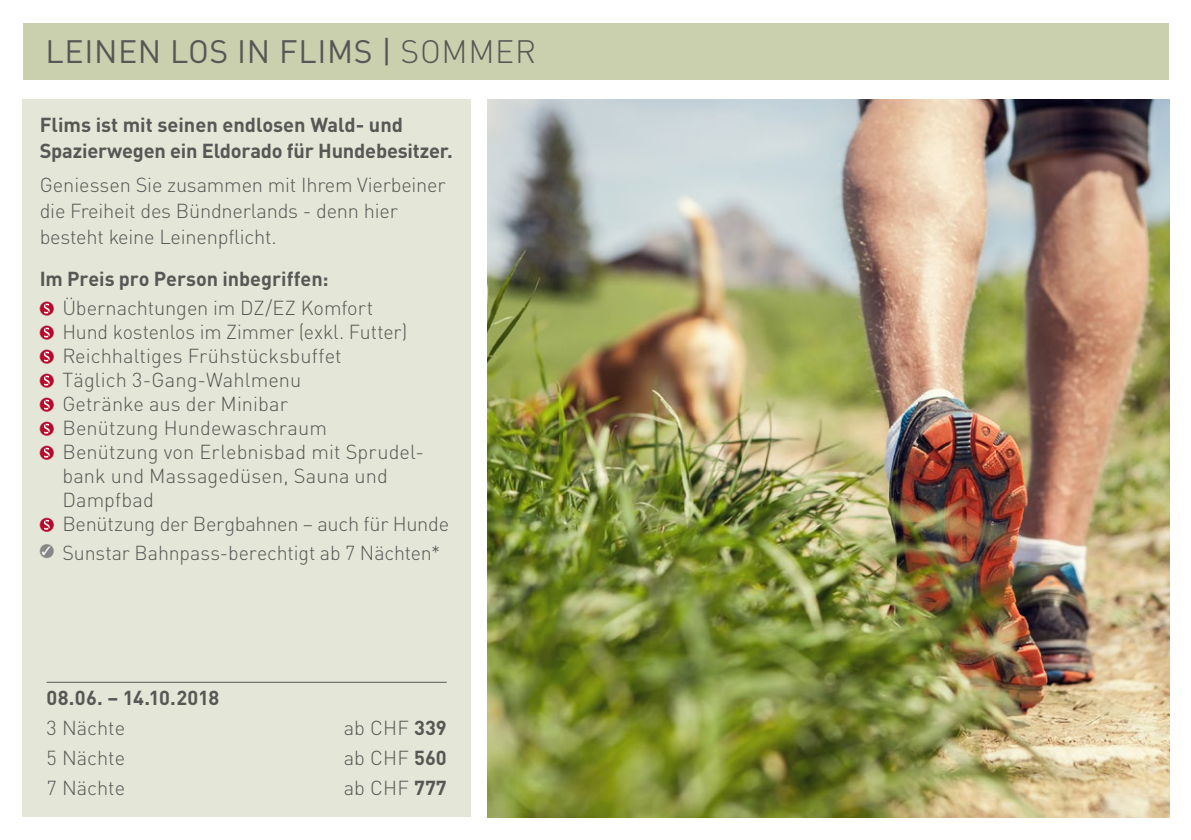
<style>
.page{position:relative;width:1191px;height:840px;background:#fff}
.page>*{position:absolute;margin:0;border:0;box-sizing:border-box;transform-origin:0 0}
.t1{font:32px "DIN Pro";letter-spacing:.02em;color:#575756}
.t2{font:300 20px/24px "DIN Pro";color:#575756}
.t3{font:700 20px/26px "DIN Pro";letter-spacing:-.005em;color:#575756}
.s1{font-weight:300}
.s2{font-weight:700}
</style>
<div class="page">
<div style="left:23px;top:99px;width:448px;height:717px;background:#e4e7d7"></div>
<hr style="left:47px;top:681px;width:400px;height:1px;background:#575756">
<img style="left:488px;top:99px;width:681px;height:717px">
<div style="left:23px;top:23px;width:1145px;height:56px;background:#cacfae"></div>
<svg style="left:40px;top:301px;width:14px;height:14px"></svg>
<svg style="left:40px;top:325px;width:14px;height:14px"></svg>
<svg style="left:40px;top:349px;width:14px;height:14px"></svg>
<svg style="left:40px;top:373px;width:14px;height:14px"></svg>
<svg style="left:40px;top:397px;width:14px;height:14px"></svg>
<svg style="left:40px;top:421px;width:14px;height:14px"></svg>
<svg style="left:40px;top:445px;width:14px;height:14px"></svg>
<svg style="left:40px;top:517px;width:14px;height:14px"></svg>
<svg style="left:40px;top:544px;width:14px;height:13px"></svg>
<h1 class="t1" style="left:46px;top:27px;width:492px">LEINEN LOS IN FLIMS | <span class="s1">SOMMER</span></h1>
<p class="t3" style="left:40px;top:109px;width:415px">Flims ist mit seinen endlosen Wald- und<br>Spazierwegen ein Eldorado für Hundebesitzer.</p>
<p class="t2" style="left:40px;top:170px;width:407px;line-height:26px">Geniessen Sie zusammen mit Ihrem Vierbeiner die Freiheit des Bündnerlands - denn hier besteht keine Leinenpflicht.</p>
<p class="t3" style="left:40px;top:263px;width:290px">Im Preis pro Person inbegriffen:</p>
<p class="t2" style="left:62px;top:294px;width:388px">Übernachtungen im DZ/EZ Komfort<br>Hund kostenlos im Zimmer (exkl. Futter)<br>Reichhaltiges Frühstücksbuffet<br>Täglich 3-Gang-Wahlmenu<br>Getränke aus der Minibar<br>Benützung Hundewaschraum<br>Benützung von Erlebnisbad mit Sprudel&shy;bank und Massagedüsen, Sauna und<br>Dampfbad<br>Benützung der Bergbahnen – auch für Hunde</p>
<p class="t2" style="left:42px;top:538px;width:400px"><sup>✓</sup> Sunstar Bahnpass-berechtigt ab 7 Nächten*</p>
<p class="t3" style="left:47px;top:682px;width:174px">08.06. – 14.10.2018</p>
<p class="t2" style="left:47px;top:713px;width:80px">3 Nächte</p>
<p class="t2" style="left:344px;top:713px;width:105px">ab CHF <span class="s2">339</span></p>
<p class="t2" style="left:47px;top:743px;width:80px">5 Nächte</p>
<p class="t2" style="left:344px;top:743px;width:105px">ab CHF <span class="s2">560</span></p>
<p class="t2" style="left:47px;top:773px;width:80px">7 Nächte</p>
<p class="t2" style="left:344px;top:773px;width:105px">ab CHF <span class="s2">777</span></p>
</div>
